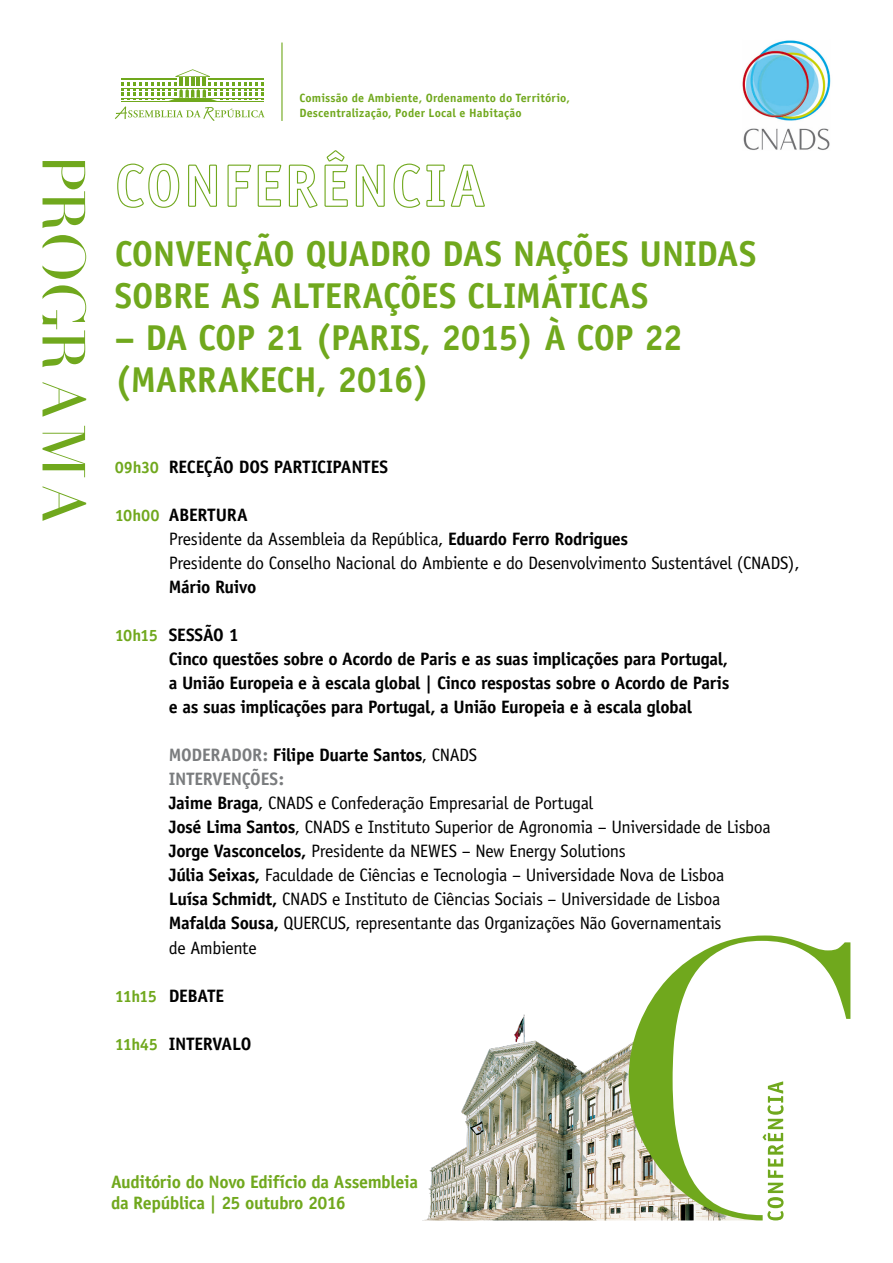
<style>
.page{position:relative;width:893px;height:1263px;background:#fff}
.page>*{position:absolute;margin:0;border:0;box-sizing:border-box;transform-origin:0 0}
.t1{font:700 36px/42px "Officina Sans";letter-spacing:-.01em;color:#70a81d}
.t2{font:18px/24px "Officina Sans";letter-spacing:-.025em;color:#000}
.t3{font:700 18px "Officina Sans";letter-spacing:-.02em;color:#000}
.t4{font:700 18px "Officina Sans";letter-spacing:-.02em;color:#70a81d}
.t5{font:700 18px "Officina Sans";letter-spacing:-.015em;color:#7a7c7e}
.t6{font:700 12px "Officina Sans";letter-spacing:.015em;color:#70a81d}
.s1{font-size:16.5px;color:#70a81d}
.s2{font-weight:700}
.s3{color:#7a7c7e}
.s4{font-weight:400}
</style>
<div class="page">
<img style="left:425px;top:1014px;width:204px;height:206px">
<svg style="left:629px;top:935px;width:221px;height:285px"></svg>
<svg style="left:115px;top:69px;width:150px;height:52px"></svg>
<hr style="left:122px;top:78px;width:55px;height:1px;background:#70a81d">
<hr style="left:209px;top:78px;width:55px;height:1px;background:#70a81d">
<hr style="left:281px;top:43px;width:2px;height:78px;background:#70a81d">
<svg style="left:117px;top:163px;width:63px;height:45px"></svg>
<svg style="left:188px;top:164px;width:29px;height:43px"></svg>
<svg style="left:227px;top:164px;width:55px;height:43px"></svg>
<svg style="left:288px;top:164px;width:30px;height:44px"></svg>
<svg style="left:324px;top:150px;width:25px;height:57px"></svg>
<svg style="left:355px;top:164px;width:30px;height:43px"></svg>
<svg style="left:393px;top:163px;width:92px;height:45px"></svg>
<svg style="left:43px;top:161px;width:43px;height:360px"></svg>
<img style="left:742px;top:40px;width:89px;height:110px">
<p class="t6" style="left:299px;top:91px;width:272px">Comissão de Ambiente, Ordenamento do Território,</p>
<p class="t6" style="left:299px;top:106px;width:224px">Descentralização, Poder Local e Habitação</p>
<p class="t1" style="left:115px;top:232px;width:643px">CONVENÇÃO QUADRO DAS NAÇÕES UNIDAS<br>SOBRE AS ALTERAÇÕES CLIMÁTICAS</p>
<p class="t1" style="left:115px;top:316px;width:570px">– DA COP 21 (PARIS, 2015) À COP 22 (MARRAKECH, 2016)</p>
<p class="t3" style="left:115px;top:456px;width:275px"><span class="s1">09h30</span> RECEÇÃO DOS PARTICIPANTES</p>
<p class="t3" style="left:115px;top:504px;width:134px"><span class="s1">10h00</span> ABERTURA</p>
<p class="t2" style="left:169px;top:527px;width:461px">Presidente da Assembleia da República, <span class="s2">Eduardo Ferro Rodrigues</span></p>
<p class="t2" style="left:169px;top:551px;width:632px">Presidente do Conselho Nacional do Ambiente e do Desenvolvimento Sustentável (CNADS),<br><span class="s2">Mário Ruivo</span></p>
<p class="t3" style="left:115px;top:624px;width:126px"><span class="s1">10h15</span> SESSÃO 1</p>
<p class="t3" style="left:169px;top:648px;width:561px">Cinco questões sobre o Acordo de Paris e as suas implicações para Portugal,</p>
<p class="t3" style="left:169px;top:672px;width:562px">a União Europeia e à escala global | Cinco respostas sobre o Acordo de Paris</p>
<p class="t3" style="left:169px;top:696px;width:525px">e as suas implicações para Portugal, a União Europeia e à escala global</p>
<p class="t3" style="left:169px;top:744px;width:310px"><span class="s3">MODERADOR:</span> Filipe Duarte Santos<span class="s4">, CNADS</span></p>
<p class="t5" style="left:169px;top:768px;width:117px">INTERVENÇÕES:</p>
<p class="t2" style="left:169px;top:791px;width:426px"><span class="s2">Jaime Braga</span>, CNADS e Confederação Empresarial de Portugal</p>
<p class="t2" style="left:169px;top:815px;width:603px"><span class="s2">José Lima Santos</span>, CNADS e Instituto Superior de Agronomia – Universidade de Lisboa</p>
<p class="t2" style="left:169px;top:839px;width:458px"><span class="s2">Jorge Vasconcelos,</span> Presidente da NEWES – New Energy Solutions</p>
<p class="t2" style="left:169px;top:863px;width:557px"><span class="s2">Júlia Seixas,</span> Faculdade de Ciências e Tecnologia – Universidade Nova de Lisboa</p>
<p class="t2" style="left:169px;top:887px;width:553px"><span class="s2">Luísa Schmidt,</span> CNADS e Instituto de Ciências Sociais – Universidade de Lisboa</p>
<p class="t2" style="left:169px;top:911px;width:554px"><span class="s2">Mafalda Sousa,</span> QUERCUS, representante das Organizações Não Governamentais</p>
<p class="t2" style="left:169px;top:935px;width:89px">de Ambiente</p>
<p class="t3" style="left:115px;top:984px;width:111px"><span class="s1">11h15</span> DEBATE</p>
<p class="t3" style="left:115px;top:1032px;width:138px"><span class="s1">11h45</span> INTERVALO</p>
<p class="t4" style="left:111px;top:1170px;width:308px">Auditório do Novo Edifício da Assembleia</p>
<p class="t4" style="left:111px;top:1192px;width:236px">da República | 25 outubro 2016</p>
</div>
